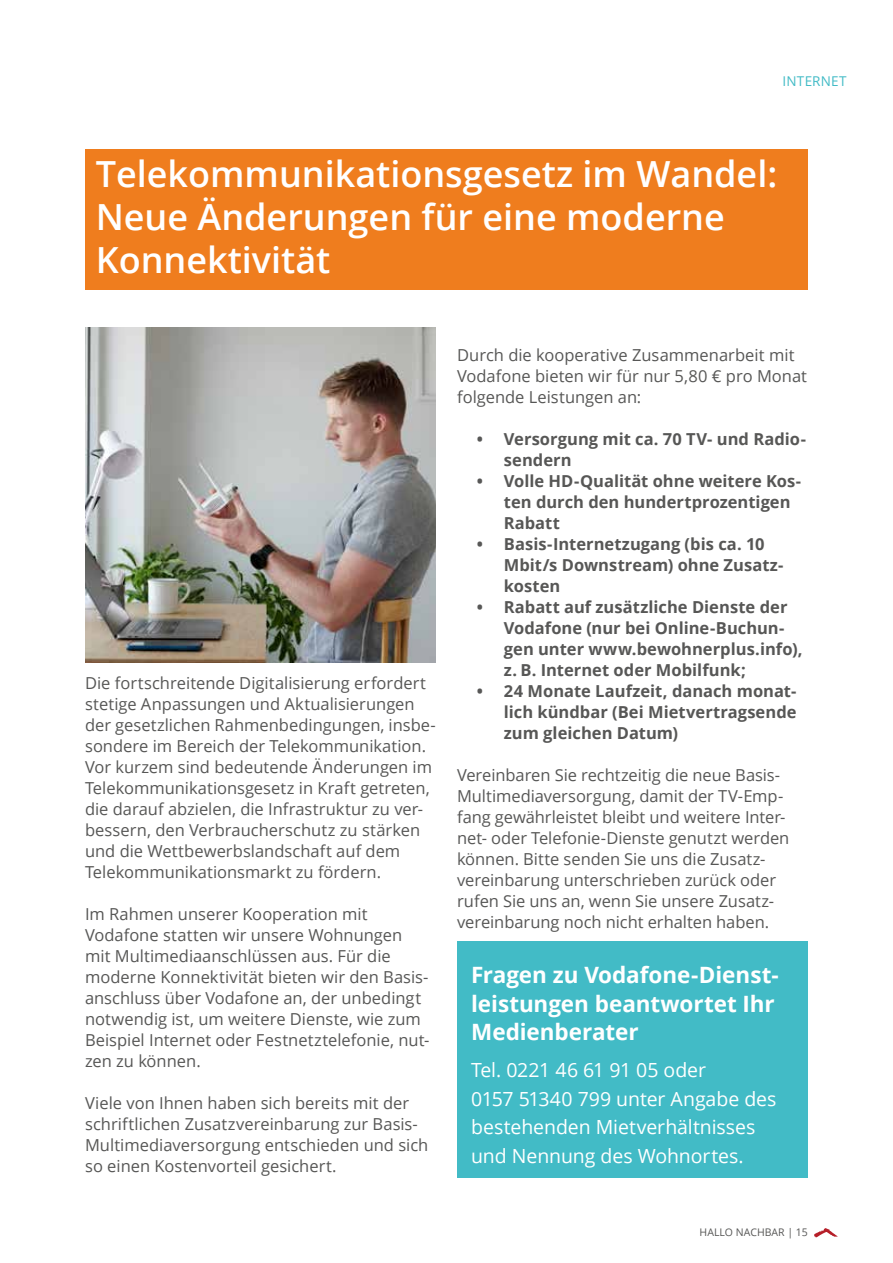
<style>
.page{position:relative;width:893px;height:1263px;background:#fff}
.page>*{position:absolute;margin:0;border:0;box-sizing:border-box;transform-origin:0 0}
.t1{font:600 36px/43.2px "Open Sans";color:#fff}
.t2{font:700 22.5px/28.5px "Open Sans";letter-spacing:-.005em;color:#fff;text-align:justify}
.t3{font:19.5px/28.5px "Open Sans";letter-spacing:-.005em;color:#fff}
.t4{font:16.5px/21px "Open Sans";color:#575756}
.t5{font:700 16.5px/21px "Open Sans";color:#575756}
.t6{font:13.5px "Open Sans";letter-spacing:.02em;color:#42bbc6}
.t7{font:10.5px "Open Sans";color:#575756}
</style>
<div class="page">
<svg style="left:814px;top:1228px;width:24px;height:10px"></svg>
<div style="left:457px;top:942px;width:351px;height:236px;background:#42bbc6"></div>
<div style="left:85px;top:149px;width:723px;height:140px;background:#ef7d1e"></div>
<img style="left:85px;top:327px;width:351px;height:335px">
<p class="t6" style="left:782px;top:72px;width:66px">INTERNET</p>
<h1 class="t1" style="left:96px;top:152px;width:683px">Telekommunikationsgesetz im Wandel:<br>Neue Änderungen für eine moderne<br>Konnektivität</h1>
<p class="t4" style="left:85px;top:672px;width:352px">Die fortschreitende Digitalisierung erfordert stetige Anpassungen und Aktualisierungen der gesetzlichen Rahmenbedingungen, insbe&shy;sondere im Bereich der Telekommunikation.<br>Vor kurzem sind bedeutende Änderungen im Telekommunikationsgesetz in Kraft getreten, die darauf abzielen, die Infrastruktur zu ver&shy;bessern, den Verbraucherschutz zu stärken und die Wettbewerbslandschaft auf dem Telekommunikationsmarkt zu fördern.</p>
<p class="t4" style="left:85px;top:903px;width:346px">Im Rahmen unserer Kooperation mit Vodafone statten wir unsere Wohnungen mit Multimediaanschlüssen aus. Für die moderne Konnektivität bieten wir den Basis&shy;anschluss über Vodafone an, der unbedingt notwendig ist, um weitere Dienste, wie zum Beispiel Internet oder Festnetztelefonie, nut&shy;zen zu können.</p>
<p class="t4" style="left:85px;top:1092px;width:345px">Viele von Ihnen haben sich bereits mit der schriftlichen Zusatzvereinbarung zur Basis-Multimediaversorgung entschieden und sich so einen Kostenvorteil gesichert.</p>
<p class="t4" style="left:457px;top:344px;width:351px">Durch die kooperative Zusammenarbeit mit<br>Vodafone bieten wir für nur 5,80 € pro Monat folgende Leistungen an:</p>
<p class="t5" style="left:504px;top:428px;width:304px;text-indent:-27px">• Versorgung mit ca. 70 TV- und Radio&shy;sendern</p>
<p class="t5" style="left:504px;top:470px;width:299px;text-indent:-27px">• Volle HD-Qualität ohne weitere Kos&shy;ten durch den hundertprozentigen<br>Rabatt</p>
<p class="t5" style="left:504px;top:533px;width:281px;text-indent:-27px">• Basis-Internetzugang (bis ca. 10<br>Mbit/s Downstream) ohne Zusatz&shy;kosten</p>
<p class="t5" style="left:504px;top:596px;width:300px;text-indent:-27px">• Rabatt auf zusätzliche Dienste der Vodafone (nur bei Online-Buchun&shy;gen unter www.bewohnerplus.info), z. B. Internet oder Mobilfunk;</p>
<p class="t5" style="left:504px;top:680px;width:294px;text-align:justify;text-indent:-27px">• 24 Monate Laufzeit, danach monat&shy;lich kündbar (Bei Mietvertragsende zum gleichen Datum)</p>
<p class="t4" style="left:457px;top:764px;width:334px">Vereinbaren Sie rechtzeitig die neue Basis-Multimediaversorgung, damit der TV-Emp&shy;fang gewährleistet bleibt und weitere Inter&shy;net- oder Telefonie-Dienste genutzt werden können. Bitte senden Sie uns die Zusatz&shy;vereinbarung unterschrieben zurück oder rufen Sie uns an, wenn Sie unsere Zusatz&shy;vereinbarung noch nicht erhalten haben.</p>
<h2 class="t2" style="left:471px;top:960px;width:308px">Fragen zu Vodafone-Dienst&shy;leistungen beantwortet Ihr Medienberater</h2>
<p class="t3" style="left:471px;top:1055px;width:307px">Tel. 0221 46 61 91 05 oder<br>0157 51340 799 unter Angabe des bestehenden Mietverhältnisses und Nennung des Wohnortes.</p>
<p class="t7" style="left:700px;top:1225px;width:110px">HALLO NACHBAR | 15</p>
</div>
